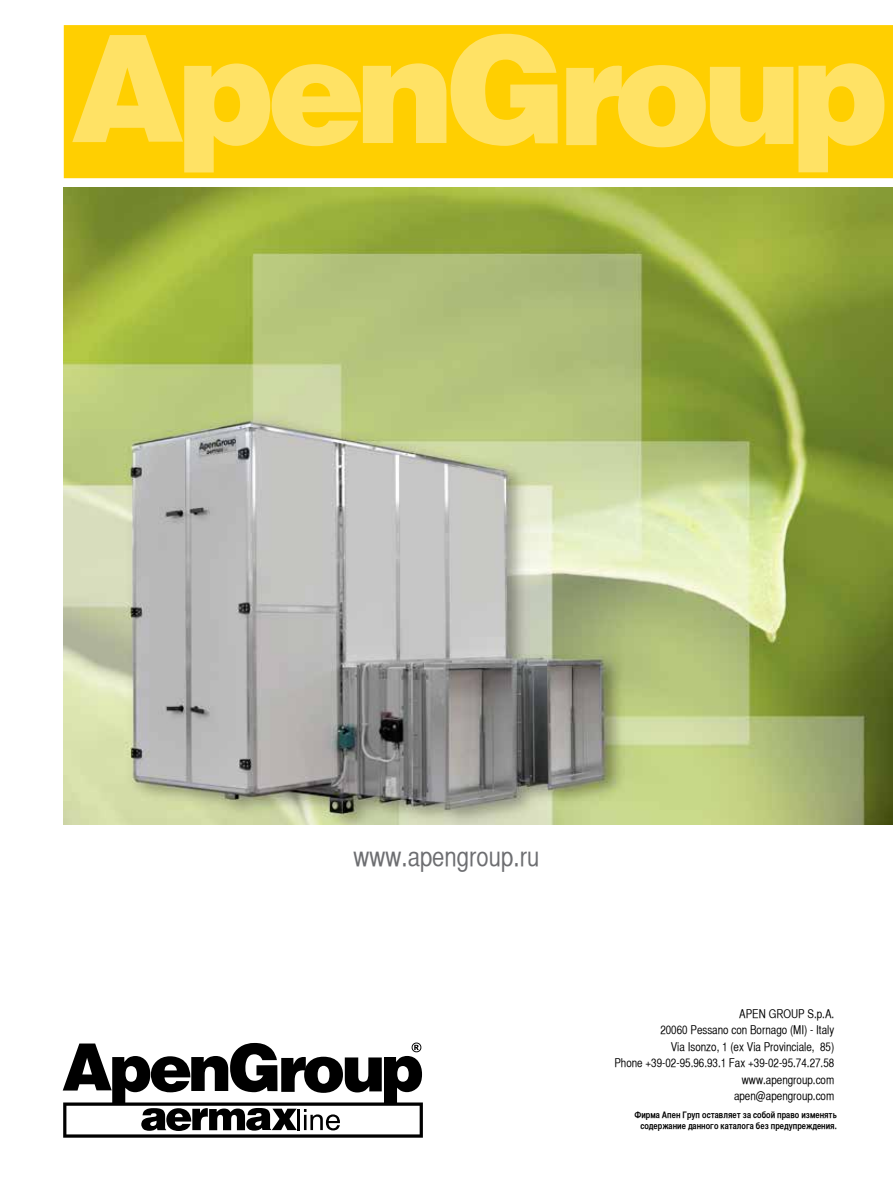
<style>
.page{position:relative;width:893px;height:1191px;background:#fff}
.page>*{position:absolute;margin:0;border:0;box-sizing:border-box;transform-origin:0 0}
.t1{font:27px "Helvetica CY Plain";color:#6d6e71}
.t2{font:12px/16.5px "Helvetica CY Plain";color:#000;text-align:right}
.t3{font:9px/10.8px "Helvetica CY Bold";color:#000;text-align:right}
</style>
<div class="page">
<svg style="left:63px;top:1042px;width:360px;height:95px"></svg>
<div style="left:64px;top:25px;width:829px;height:153px;background:#ffcf01"></div>
<svg style="left:72px;top:34px;width:486px;height:138px;background:#ffd72f"></svg>
<svg style="left:566px;top:63px;width:318px;height:109px;background:#ffd939"></svg>
<img style="left:64px;top:188px;width:829px;height:637px">
<h1 class="t1" style="left:354px;top:841px;width:187px">www.apengroup.ru</h1>
<p class="t2" style="left:614px;top:1005px;width:221px">APEN GROUP S.p.A.<br>20060 Pessano con Bornago (MI) - Italy<br>Via Isonzo, 1 (ex Via Provinciale, 85)<br>Phone +39-02-95.96.93.1 Fax +39-02-95.74.27.58 www.apengroup.com<br>apen@apengroup.com</p>
<p class="t3" style="left:634px;top:1109px;width:204px">Фирма Апен Груп оставляет за собой право изменять содержание данного каталога без предупреждения.</p>
</div>
